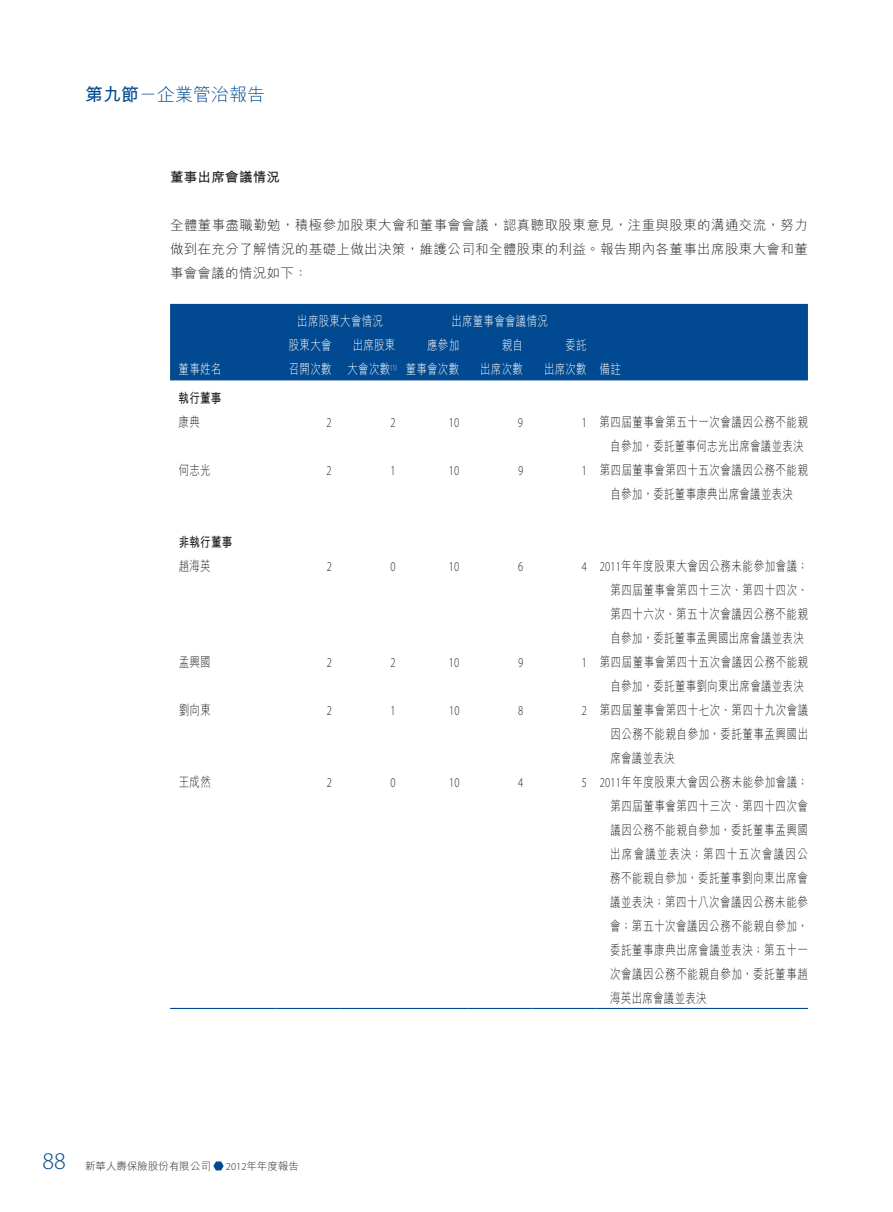
<style>
.page{position:relative;width:893px;height:1212px;background:#fff}
.page>*{position:absolute;margin:0;border:0;box-sizing:border-box;transform-origin:0 0}
.t1{font:300 24px "Myriad Pro";color:#014990}
.t2{font:300 18px "M Hei HK";color:#014990}
.t3{font:300 13.5px/24px "M Hei HK";letter-spacing:.045em;color:#231f20;scale:.78 1}
.t4{font:300 13.5px/24px "M Hei HK";letter-spacing:.045em;color:#231f20;text-align:justify}
.t5{font:300 13.5px/24px "M Hei HK";letter-spacing:.02em;color:#fff;scale:.78 1}
.t6{font:300 13.5px "Myriad Pro";letter-spacing:.02em;color:#231f20;scale:.78 1}
.t7{font:700 13.5px "M Hei HK";letter-spacing:.02em;color:#231f20;scale:.78 1}
.t8{font:700 13.5px "M Hei HK";letter-spacing:.02em;color:#231f20}
.t9{font:300 10.5px "M Hei HK";color:#231f20}
.s1{font-weight:700}
.s2{font-family:"Myriad Pro"}
</style>
<div class="page">
<svg style="left:213px;top:1161px;width:11px;height:9px"></svg>
<div style="left:170px;top:304px;width:638px;height:76px;background:#014990"></div>
<hr style="left:170px;top:1008px;width:106px;height:1px;background:#014990">
<hr style="left:276px;top:1008px;width:64px;height:1px;background:#014990">
<hr style="left:340px;top:1008px;width:64px;height:1px;background:#014990">
<hr style="left:404px;top:1008px;width:64px;height:1px;background:#014990">
<hr style="left:468px;top:1008px;width:63px;height:1px;background:#014990">
<hr style="left:531px;top:1008px;width:64px;height:1px;background:#014990">
<hr style="left:595px;top:1008px;width:213px;height:1px;background:#014990">
<h2 class="t2" style="left:85px;top:82px;width:181px"><span class="s1">第九節</span>－企業管治報告</h2>
<p class="t8" style="left:170px;top:167px;width:111px">董事出席會議情況</p>
<p class="t4" style="left:170px;top:213px;width:639px">全體董事盡職勤勉，積極參加股東大會和董事會會議，認真聽取股東意見，注重與股東的溝通交流，努力做到在充分了解情況的基礎上做出決策，維護公司和全體股東的利益。報告期內各董事出席股東大會和董事會會議的情況如下：</p>
<p class="t5" style="left:297px;top:309px;width:112px">出席股東大會情況</p>
<p class="t5" style="left:451px;top:309px;width:125px">出席董事會會議情況</p>
<p class="t5" style="left:179px;top:357px;width:56px">董事姓名</p>
<p class="t5" style="left:289px;top:333px;width:56px">股東大會召開次數</p>
<p class="t5" style="left:348px;top:333px;width:65px;text-align:center">出席股東大會次數<sup>(1)</sup></p>
<p class="t5" style="left:406px;top:333px;width:70px;text-align:right">應參加<br>董事會次數</p>
<p class="t5" style="left:480px;top:333px;width:56px;text-align:right">親自<br>出席次數</p>
<p class="t5" style="left:544px;top:333px;width:100px;text-indent:22px">委託<br>出席次數 備註</p>
<p class="t7" style="left:179px;top:388px;width:56px">執行董事</p>
<p class="t3" style="left:179px;top:409px;width:29px">康典</p>
<p class="t6" style="left:327px;top:415px;width:8px">2</p>
<p class="t6" style="left:390px;top:415px;width:8px">2</p>
<p class="t6" style="left:449px;top:415px;width:15px">10</p>
<p class="t6" style="left:518px;top:415px;width:8px">9</p>
<p class="t3" style="left:610px;top:409px;width:255px;text-indent:-29px"><span class="s2">1</span> 第四屆董事會第五十一次會議因公務不能親自參加，委託董事何志光出席會議並表決</p>
<p class="t3" style="left:179px;top:457px;width:43px">何志光</p>
<p class="t6" style="left:327px;top:463px;width:8px">2</p>
<p class="t6" style="left:390px;top:463px;width:8px">1</p>
<p class="t6" style="left:449px;top:463px;width:15px">10</p>
<p class="t6" style="left:518px;top:463px;width:8px">9</p>
<p class="t3" style="left:610px;top:457px;width:255px;text-indent:-29px"><span class="s2">1</span> 第四屆董事會第四十五次會議因公務不能親自參加，委託董事康典出席會議並表決</p>
<p class="t7" style="left:179px;top:532px;width:70px">非執行董事</p>
<p class="t3" style="left:179px;top:553px;width:43px">趙海英</p>
<p class="t6" style="left:327px;top:559px;width:8px">2</p>
<p class="t6" style="left:390px;top:559px;width:8px">0</p>
<p class="t6" style="left:449px;top:559px;width:15px">10</p>
<p class="t6" style="left:518px;top:559px;width:8px">6</p>
<p class="t3" style="left:610px;top:553px;width:255px;text-align:justify;text-indent:-28px"><span class="s2">4 2011</span>年年度股東大會因公務未能參加會議；第四屆董事會第四十三次、第四十四次、第四十六次、第五十次會議因公務不能親自參加，委託董事孟興國出席會議並表決</p>
<p class="t3" style="left:179px;top:649px;width:43px">孟興國</p>
<p class="t6" style="left:327px;top:655px;width:8px">2</p>
<p class="t6" style="left:390px;top:655px;width:8px">2</p>
<p class="t6" style="left:449px;top:655px;width:15px">10</p>
<p class="t6" style="left:518px;top:655px;width:8px">9</p>
<p class="t3" style="left:610px;top:649px;width:255px;text-indent:-29px"><span class="s2">1</span> 第四屆董事會第四十五次會議因公務不能親自參加，委託董事劉向東出席會議並表決</p>
<p class="t3" style="left:179px;top:697px;width:43px">劉向東</p>
<p class="t6" style="left:327px;top:703px;width:8px">2</p>
<p class="t6" style="left:391px;top:703px;width:8px">1</p>
<p class="t6" style="left:449px;top:703px;width:15px">10</p>
<p class="t6" style="left:518px;top:703px;width:8px">8</p>
<p class="t3" style="left:610px;top:697px;width:255px;text-align:justify;text-indent:-29px"><span class="s2">2</span> 第四屆董事會第四十七次、第四十九次會議因公務不能親自參加，委託董事孟興國出席會議並表決</p>
<p class="t3" style="left:179px;top:769px;width:43px">王成然</p>
<p class="t6" style="left:327px;top:775px;width:8px">2</p>
<p class="t6" style="left:391px;top:775px;width:8px">0</p>
<p class="t6" style="left:449px;top:775px;width:15px">10</p>
<p class="t6" style="left:518px;top:775px;width:8px">4</p>
<p class="t3" style="left:610px;top:769px;width:255px;text-align:justify;text-indent:-28px"><span class="s2">5 2011</span>年年度股東大會因公務未能參加會議；第四屆董事會第四十三次、第四十四次會議因公務不能親自參加，委託董事孟興國出席會議並表決；第四十五次會議因公務不能親自參加，委託董事劉向東出席會議並表決；第四十八次會議因公務未能參會；第五十次會議因公務不能親自參加，委託董事康典出席會議並表決；第五十一次會議因公務不能親自參加，委託董事趙海英出席會議並表決</p>
<h1 class="t1" style="left:43px;top:1148px;width:25px">88</h1>
<p class="t9" style="left:85px;top:1159px;width:127px">新華人壽保險股份有限公司</p>
<p class="t9" style="left:226px;top:1159px;width:74px"><span class="s2">2012</span>年年度報告</p>
</div>
